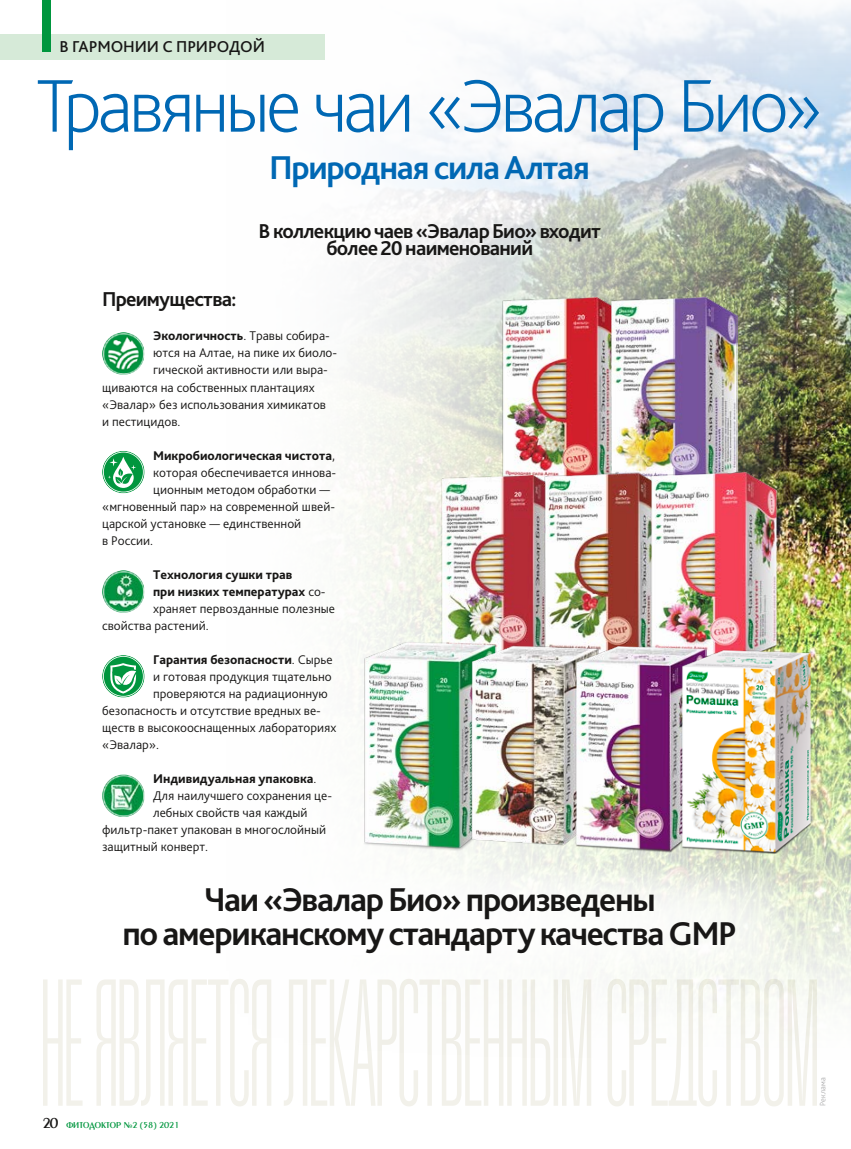
<style>
.page{position:relative;width:851px;height:1149px;background:#fff}
.page>*{position:absolute;margin:0;border:0;box-sizing:border-box;transform-origin:0 0}
.t1{font:200 78px "Bliss Pro";letter-spacing:-.06em;color:#0068b4}
.t2{font:700 34.5px/34px "Bliss Pro";letter-spacing:-.035em;color:#181716;text-align:center}
.t3{font:700 34.5px "Bliss Pro";letter-spacing:-.04em;color:#0068b4}
.t4{font:700 21px/17px "Bliss Pro";letter-spacing:-.035em;color:#181716;text-align:center}
.t5{font:500 16.5px "Bliss Pro";letter-spacing:-.01em;color:#181716}
.t6{font:300 13.2px "Bliss Pro";color:#181716}
.t7{font:800 13.2px "Bliss Pro";color:#181716}
.t8{font:9px "Penta Demi C";color:#00963e}
.t9{font:200 8.25px "Bliss Pro";letter-spacing:.02em;color:#9c9c9d}
.s1{font-weight:300}
.s2{font-size:15px;color:#181716}
</style>
<div class="page">
<img style="left:324px;top:0;width:526px;height:1080px">
<svg style="left:43px;top:978px;width:773px;height:128px"></svg>
<img style="left:102px;top:332px;width:43px;height:42px;border-radius:21px">
<svg style="left:102px;top:451px;width:43px;height:42px"></svg>
<img style="left:102px;top:570px;width:43px;height:42px;border-radius:21px">
<svg style="left:102px;top:655px;width:43px;height:42px"></svg>
<img style="left:102px;top:774px;width:42px;height:42px">
<div style="left:68px;top:867px;width:723px;height:107px;background:#fff"></div>
<img style="left:500px;top:297px;width:110px;height:179px">
<img style="left:610px;top:297px;width:127px;height:175px">
<img style="left:441px;top:476px;width:100px;height:166px">
<img style="left:541px;top:470px;width:132px;height:176px">
<img style="left:648px;top:472px;width:130px;height:177px">
<img style="left:362px;top:642px;width:136px;height:210px">
<img style="left:469px;top:642px;width:133px;height:205px">
<img style="left:575px;top:646px;width:131px;height:205px">
<img style="left:677px;top:649px;width:138px;height:204px">
<div style="left:0;top:34px;width:324px;height:26px;background:#d6ead8"></div>
<div style="left:43px;top:0;width:8px;height:52px;background:#00963e"></div>
<p class="t5" style="left:60px;top:36px;width:207px">В ГАРМОНИИ С ПРИРОДОЙ</p>
<h1 class="t1" style="left:36px;top:57px;width:788px">Травяные чаи «Эвалар Био»</h1>
<h2 class="t3" style="left:269px;top:146px;width:322px">Природная сила Алтая</h2>
<h3 class="t4" style="left:258px;top:222px;width:344px">В коллекцию чаев «Эвалар Био» входит более 20 наименований</h3>
<h3 class="t4" style="left:102px;top:290px;width:136px">Преимущества:</h3>
<p class="t7" style="left:153px;top:328px;width:178px">Экологичность<span class="s1">. Травы собира-</span></p>
<p class="t6" style="left:153px;top:345px;width:185px">ются на Алтае, на пике их биоло-</p>
<p class="t6" style="left:153px;top:362px;width:176px">гической активности или выра-</p>
<p class="t6" style="left:102px;top:379px;width:214px">щиваются на собственных плантациях</p>
<p class="t6" style="left:102px;top:396px;width:225px">«Эвалар» без использования химикатов</p>
<p class="t6" style="left:102px;top:413px;width:80px">и пестицидов.</p>
<p class="t7" style="left:153px;top:447px;width:183px">Микробиологическая чистота<span class="s1">,</span></p>
<p class="t6" style="left:153px;top:464px;width:185px">которая обеспечивается иннова-</p>
<p class="t6" style="left:153px;top:481px;width:178px">ционным методом обработки —</p>
<p class="t6" style="left:102px;top:498px;width:234px">«мгновенный пар» на современной швей-</p>
<p class="t6" style="left:102px;top:515px;width:201px">царской установке — единственной</p>
<p class="t6" style="left:102px;top:532px;width:52px">в России.</p>
<p class="t7" style="left:153px;top:566px;width:141px">Технология сушки трав</p>
<p class="t7" style="left:153px;top:583px;width:174px">при низких температурах <span class="s1">со-</span></p>
<p class="t6" style="left:153px;top:600px;width:183px">храняет первозданные полезные</p>
<p class="t6" style="left:102px;top:617px;width:108px">свойства растений.</p>
<p class="t7" style="left:153px;top:651px;width:181px">Гарантия безопасности<span class="s1">. Сырье</span></p>
<p class="t6" style="left:153px;top:668px;width:180px">и готовая продукция тщательно</p>
<p class="t6" style="left:153px;top:685px;width:176px">проверяются на радиационную</p>
<p class="t6" style="left:102px;top:702px;width:220px">безопасность и отсутствие вредных ве-</p>
<p class="t6" style="left:102px;top:719px;width:236px">ществ в высокооснащенных лабораториях</p>
<p class="t6" style="left:102px;top:736px;width:58px">«Эвалар».</p>
<p class="t7" style="left:153px;top:770px;width:165px">Индивидуальная упаковка<span class="s1">.</span></p>
<p class="t6" style="left:153px;top:787px;width:180px">Для наилучшего сохранения це-</p>
<p class="t6" style="left:153px;top:804px;width:156px">лебных свойств чая каждый</p>
<p class="t6" style="left:102px;top:821px;width:225px">фильтр-пакет упакован в многослойный</p>
<p class="t6" style="left:102px;top:838px;width:107px">защитный конверт.</p>
<h2 class="t2" style="left:122px;top:881px;width:616px">Чаи «Эвалар Био» произведены<br>по американскому стандарту качества GMP</h2>
<p class="t8" style="left:43px;top:1119px;width:138px"><span class="s2">20</span> ФИТОДОКТОР №2 (58) 2021</p>
<p class="t9" style="left:817px;top:1106px;width:30px;rotate:-90deg">Реклама</p>
</div>
